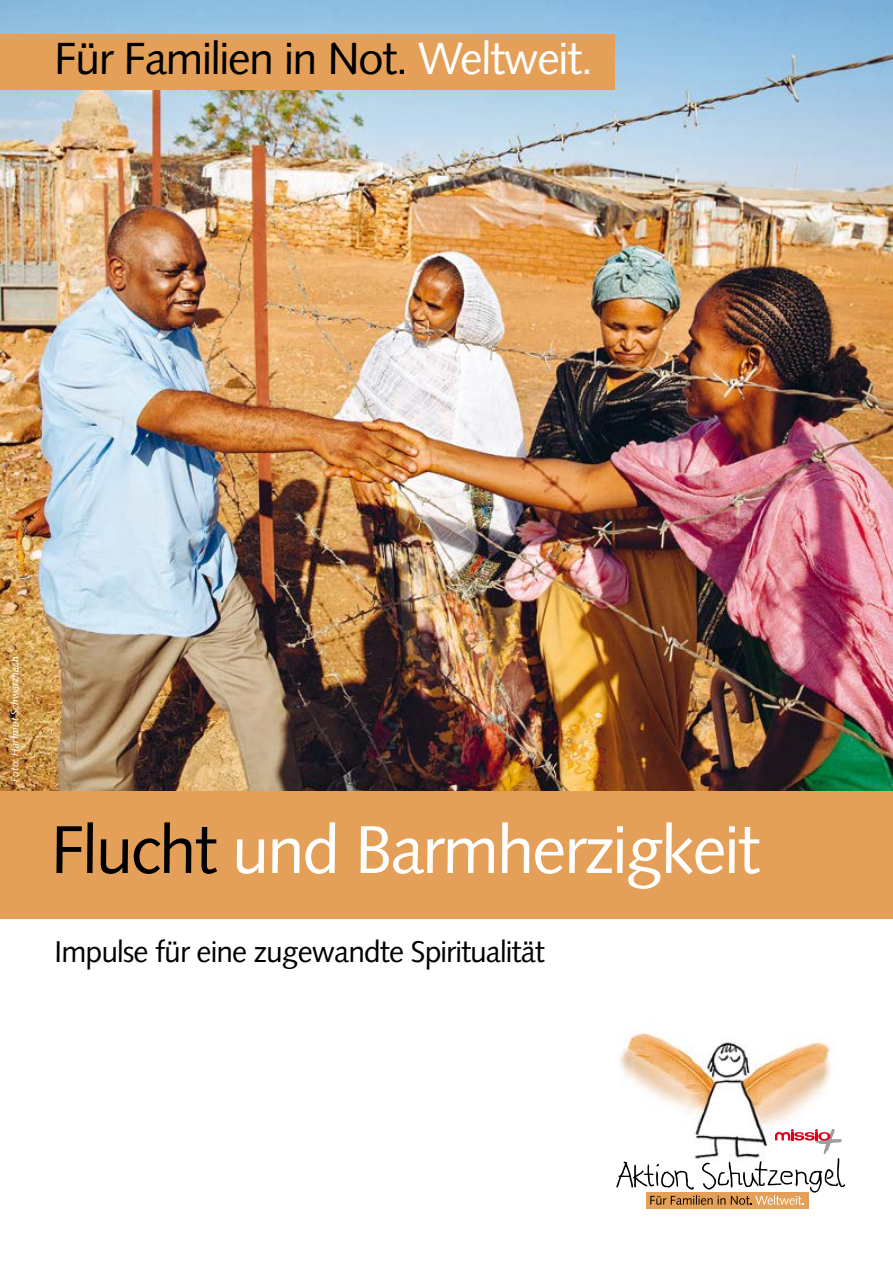
<style>
.page{position:relative;width:893px;height:1263px;background:#fff}
.page>*{position:absolute;margin:0;border:0;box-sizing:border-box;transform-origin:0 0}
.t1{font:67.5px "Syntax";letter-spacing:-.03em;color:#fff}
.t2{font:45px "Syntax";letter-spacing:-.03em;color:#000}
.t3{font:30px "Syntax";letter-spacing:-.03em;color:#000}
.t4{font:italic 10.5px "Syntax";color:#fff}
.s1{color:#fff}
.s2{color:#000}
</style>
<div class="page">
<img style="left:0;top:0;width:893px;height:791px">
<img style="left:620px;top:1033px;width:216px;height:96px">
<div style="left:646px;top:1192px;width:163px;height:17px;background:#e4a058"></div>
<svg style="left:616px;top:1129px;width:230px;height:76px"></svg>
<div style="left:0;top:791px;width:893px;height:127px;background:#e4a058"></div>
<div style="left:0;top:34px;width:614px;height:55px;background:#e4a058"></div>
<h2 class="t2" style="left:54px;top:32px;width:541px">Für Familien in Not. <span class="s1">Weltweit.</span></h2>
<p class="t4" style="left:9px;top:782px;width:128px;rotate:-90deg">Foto: Hartmut Schwarzbach</p>
<h1 class="t1" style="left:51px;top:810px;width:711px"><span class="s2">Flucht</span> und Barmherzigkeit</h1>
<p class="t3" style="left:54px;top:934px;width:492px">Impulse für eine zugewandte Spiritualität</p>
</div>
